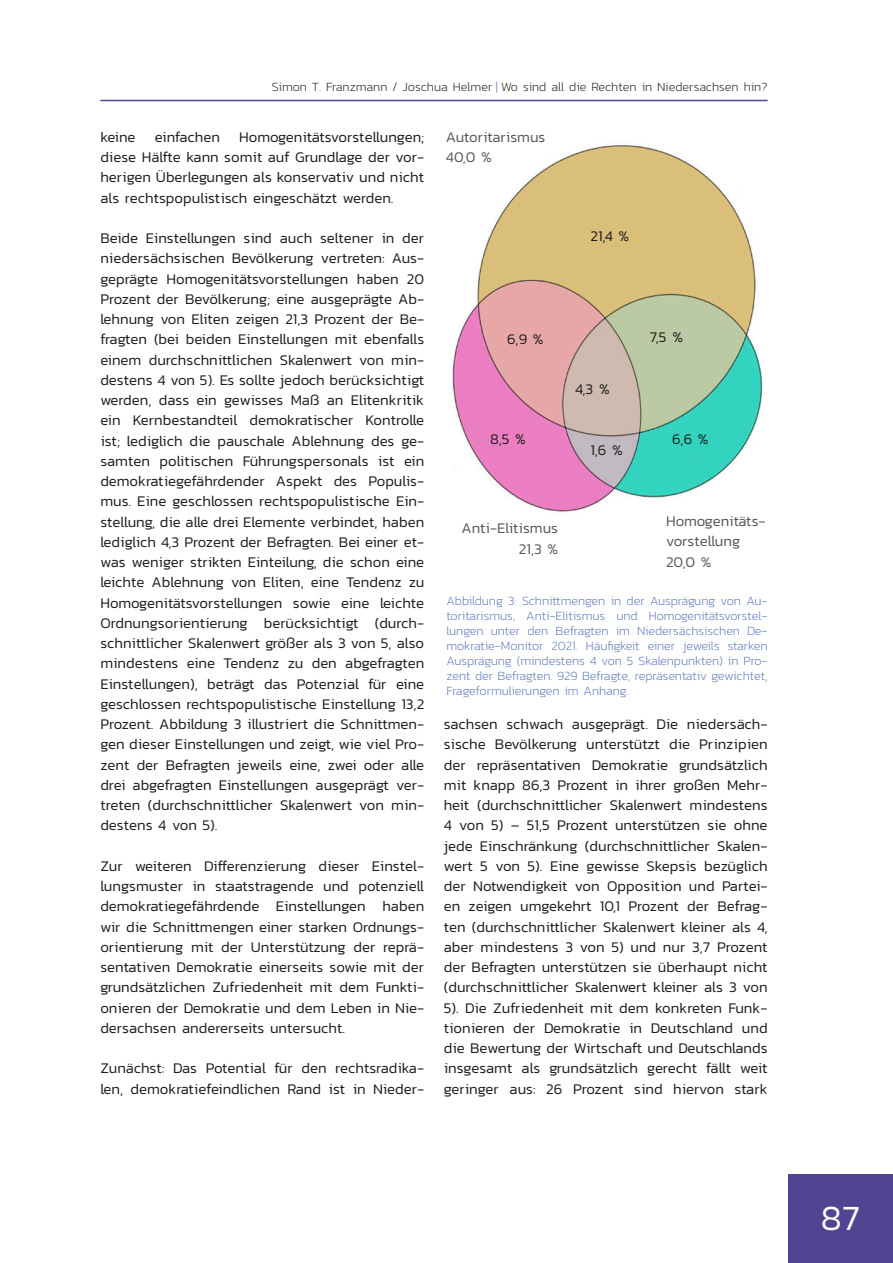
<style>
.page{position:relative;width:893px;height:1263px;background:#fff}
.page>*{position:absolute;margin:0;border:0;box-sizing:border-box;transform-origin:0 0}
.t1{font:300 36px "Kanit";color:#fff}
.t2{font:300 15px/20.2px "Kanit";color:#1d1d1b;text-align:justify}
.t3{font:300 15px/20.2px "Kanit";color:#575756}
.t4{font:200 12.75px/15px "Kanit";letter-spacing:-.005em;color:#5b78b8;text-align:justify}
.t5{font:200 12.75px "Kanit";color:#1d1d1b}
.s1{color:#5b78b8}
</style>
<div class="page">
<hr style="left:100px;top:100px;width:668px;height:1px;background:#534493">
<div style="left:788px;top:1175px;width:105px;height:88px;background:#534493"></div>
<img style="left:452px;top:145px;width:311px;height:367px">
<p class="t5" style="left:272px;top:78px;width:497px">Simon T. Franzmann / Joschua Helmer <span class="s1">|</span> Wo sind all die Rechten in Niedersachsen hin?</p>
<p class="t2" style="left:100px;top:126px;width:37px">keine</p>
<p class="t2" style="left:155px;top:126px;width:66px">einfachen</p>
<p class="t2" style="left:100px;top:126px;width:325px;text-indent:139px">Homogenitätsvorstellungen; diese Hälfte kann somit auf Grundlage der vor&shy;herigen Überlegungen als konservativ und nicht als rechtspopulistisch eingeschätzt werden.</p>
<p class="t2" style="left:100px;top:228px;width:325px">Beide Einstellungen sind auch seltener in der niedersächsischen Bevölkerung vertreten: Aus&shy;geprägte Homogenitätsvorstellungen haben 20<br>Prozent der Bevölkerung; eine ausgeprägte Ab&shy;lehnung von Eliten zeigen 21,3 Prozent der Be&shy;fragten (bei beiden Einstellungen mit ebenfalls einem durchschnittlichen Skalenwert von min&shy;destens 4 von 5). Es sollte jedoch berücksichtigt werden, dass ein gewisses Maß an Elitenkritik ein Kernbestandteil demokratischer Kontrolle ist; lediglich die pauschale Ablehnung des ge&shy;samten politischen Führungspersonals ist ein demokratiegefährdender Aspekt des Populis&shy;mus. Eine geschlossen rechtspopulistische Ein&shy;stellung, die alle drei Elemente verbindet, haben lediglich 4,3 Prozent der Befragten. Bei einer et&shy;was weniger strikten Einteilung, die schon eine leichte Ablehnung von Eliten, eine Tendenz zu Homogenitätsvorstellungen sowie eine leichte Ordnungsorientierung berücksichtigt (durch&shy;schnittlicher Skalenwert größer als 3 von 5, also mindestens eine Tendenz zu den abgefragten Einstellungen), beträgt das Potenzial für eine geschlossen rechtspopulistische Einstellung 13,2<br>Prozent. Abbildung 3 illustriert die Schnittmen&shy;gen dieser Einstellungen und zeigt, wie viel Pro&shy;zent der Befragten jeweils eine, zwei oder alle drei abgefragten Einstellungen ausgeprägt ver&shy;treten (durchschnittlicher Skalenwert von min&shy;destens 4 von 5).</p>
<p class="t2" style="left:100px;top:855px;width:325px">Zur weiteren Differenzierung dieser Einstel&shy;lungsmuster in staatstragende und potenziell demokratiegefährdende Einstellungen haben wir die Schnittmengen einer starken Ordnungs&shy;orientierung mit der Unterstützung der reprä&shy;sentativen Demokratie einerseits sowie mit der grundsätzlichen Zufriedenheit mit dem Funkti&shy;onieren der Demokratie und dem Leben in Nie&shy;dersachsen andererseits untersucht.</p>
<p class="t2" style="left:100px;top:1058px;width:325px">Zunächst: Das Potential für den rechtsradika&shy;len, demokratiefeindlichen Rand ist in Nieder-</p>
<p class="t3" style="left:446px;top:126px;width:101px">Autoritarismus<br>40,0 %</p>
<p class="t2" style="left:590px;top:225px;width:40px">21,4 %</p>
<p class="t2" style="left:507px;top:329px;width:38px">6,9 %</p>
<p class="t2" style="left:490px;top:428px;width:37px">8,5 %</p>
<p class="t2" style="left:575px;top:378px;width:36px">4,3 %</p>
<p class="t2" style="left:590px;top:439px;width:34px">1,6 %</p>
<p class="t3" style="left:461px;top:518px;width:98px;text-align:right">Anti-Elitismus<br>21,3 %</p>
<p class="t2" style="left:650px;top:327px;width:35px">7,5 %</p>
<p class="t2" style="left:672px;top:428px;width:38px">6,6 %</p>
<p class="t3" style="left:666px;top:511px;width:100px">Homogenitäts&shy;vorstellung<br>20,0 %</p>
<p class="t4" style="left:446px;top:593px;width:323px">Abbildung 3: Schnittmengen in der Ausprägung von Au&shy;toritarismus, Anti-Elitismus und Homogenitätsvorstel&shy;lungen unter den Befragten im Niedersächsischen De&shy;mokratie-Monitor 2021. Häufigkeit einer jeweils starken Ausprägung (mindestens 4 von 5 Skalenpunkten) in Pro&shy;zent der Befragten. 929 Befragte, repräsentativ gewichtet, Frageformulierungen im Anhang.</p>
<p class="t2" style="left:444px;top:714px;width:325px">sachsen schwach ausgeprägt. Die niedersäch&shy;sische Bevölkerung unterstützt die Prinzipien der repräsentativen Demokratie grundsätzlich mit knapp 86,3 Prozent in ihrer großen Mehr&shy;heit (durchschnittlicher Skalenwert mindestens 4 von 5) – 51,5 Prozent unterstützen sie ohne jede Einschränkung (durchschnittlicher Skalen&shy;wert 5 von 5). Eine gewisse Skepsis bezüglich der Notwendigkeit von Opposition und Partei&shy;en zeigen umgekehrt 10,1 Prozent der Befrag&shy;ten (durchschnittlicher Skalenwert kleiner als 4, aber mindestens 3 von 5) und nur 3,7 Prozent der Befragten unterstützen sie überhaupt nicht (durchschnittlicher Skalenwert kleiner als 3 von 5). Die Zufriedenheit mit dem konkreten Funk&shy;tionieren der Demokratie in Deutschland und die Bewertung der Wirtschaft und Deutschlands insgesamt als grundsätzlich gerecht fällt weit geringer aus: 26 Prozent sind hiervon stark</p>
<h1 class="t1" style="left:821px;top:1193px;width:40px">87</h1>
</div>
